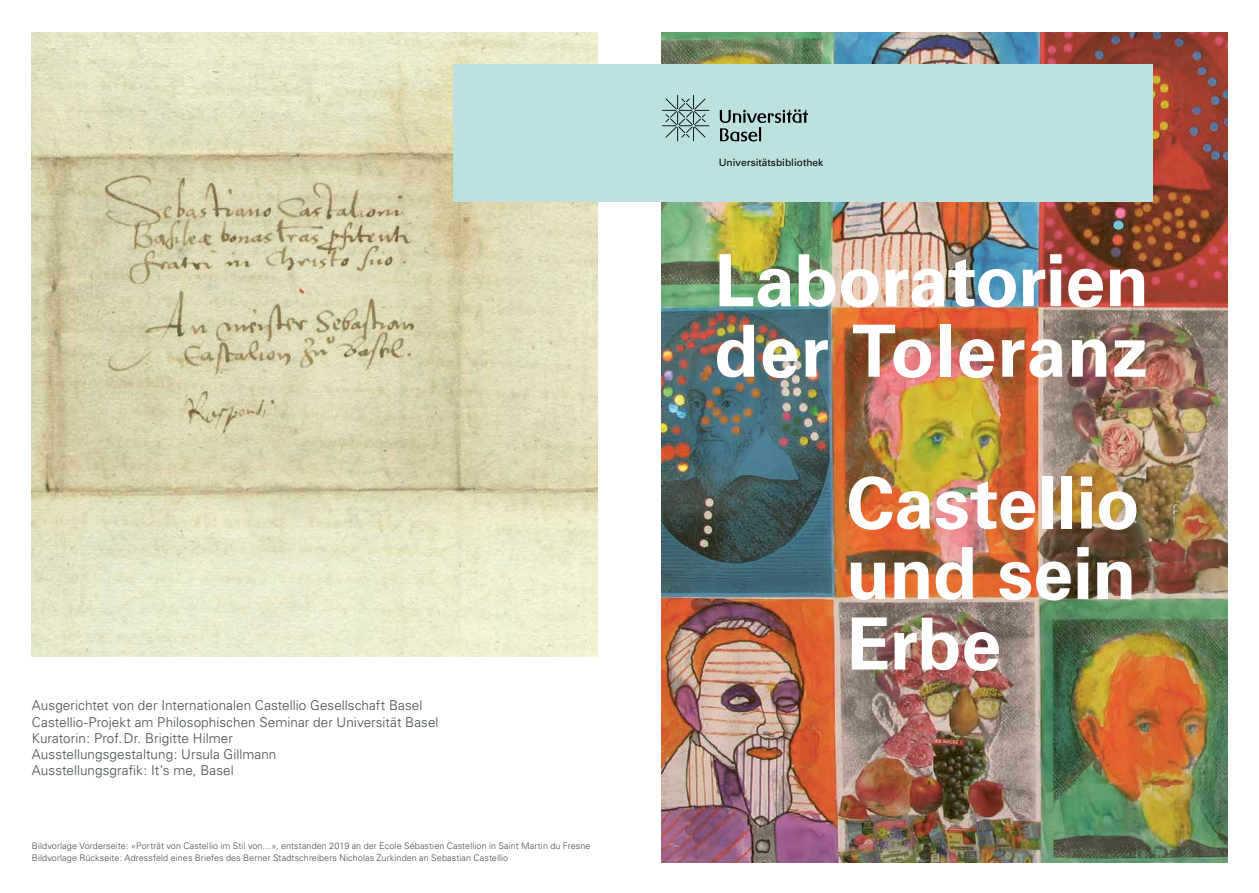
<style>
.page{position:relative;width:1259px;height:893px;background:#fff}
.page>*{position:absolute;margin:0;border:0;box-sizing:border-box;transform-origin:0 0}
.t1{font:700 72px/70.5px "Univers LT Std";letter-spacing:-.005em;color:#fff}
.t2{font:300 13.5px/16.2px "Univers LT Std";letter-spacing:.005em;color:#444d4a}
.t3{font:10.05px "Univers";color:#010000}
.t4{font:300 9px/12px "Univers LT Std";letter-spacing:.01em;color:#444d4a}
</style>
<div class="page">
<img style="left:32px;top:33px;width:565px;height:624px">
<img style="left:661px;top:33px;width:566px;height:829px">
<div style="left:454px;top:64px;width:699px;height:138px;background:#bde0e1"></div>
<svg style="left:720px;top:109px;width:88px;height:32px"></svg>
<svg style="left:662px;top:95px;width:47px;height:46px"></svg>
<p class="t2" style="left:32px;top:698px;width:408px">Ausgerichtet von der Internationalen Castellio Gesellschaft Basel Castellio-Projekt am Philosophischen Seminar der Universität Basel Kuratorin: Prof.Dr. Brigitte Hilmer<br>Ausstellungsgestaltung: Ursula Gillmann<br>Ausstellungsgrafik: It’s me, Basel</p>
<p class="t4" style="left:32px;top:840px;width:560px">Bildvorlage Vorderseite: «Porträt von Castellio im Stil von…», entstanden 2019 an der Ecole Sébastien Castellion in Saint Martin du Fresne<br>Bildvorlage Rückseite: Adressfeld eines Briefes des Berner Stadtschreibers Nicholas Zurkinden an Sebastian Castellio</p>
<p class="t3" style="left:718px;top:157px;width:106px">Universitätsbibliothek</p>
<h1 class="t1" style="left:714px;top:246px;width:436px">Laboratorien der Toleranz</h1>
<h1 class="t1" style="left:846px;top:469px;width:295px;text-align:justify">Castellio und sein Erbe</h1>
</div>
